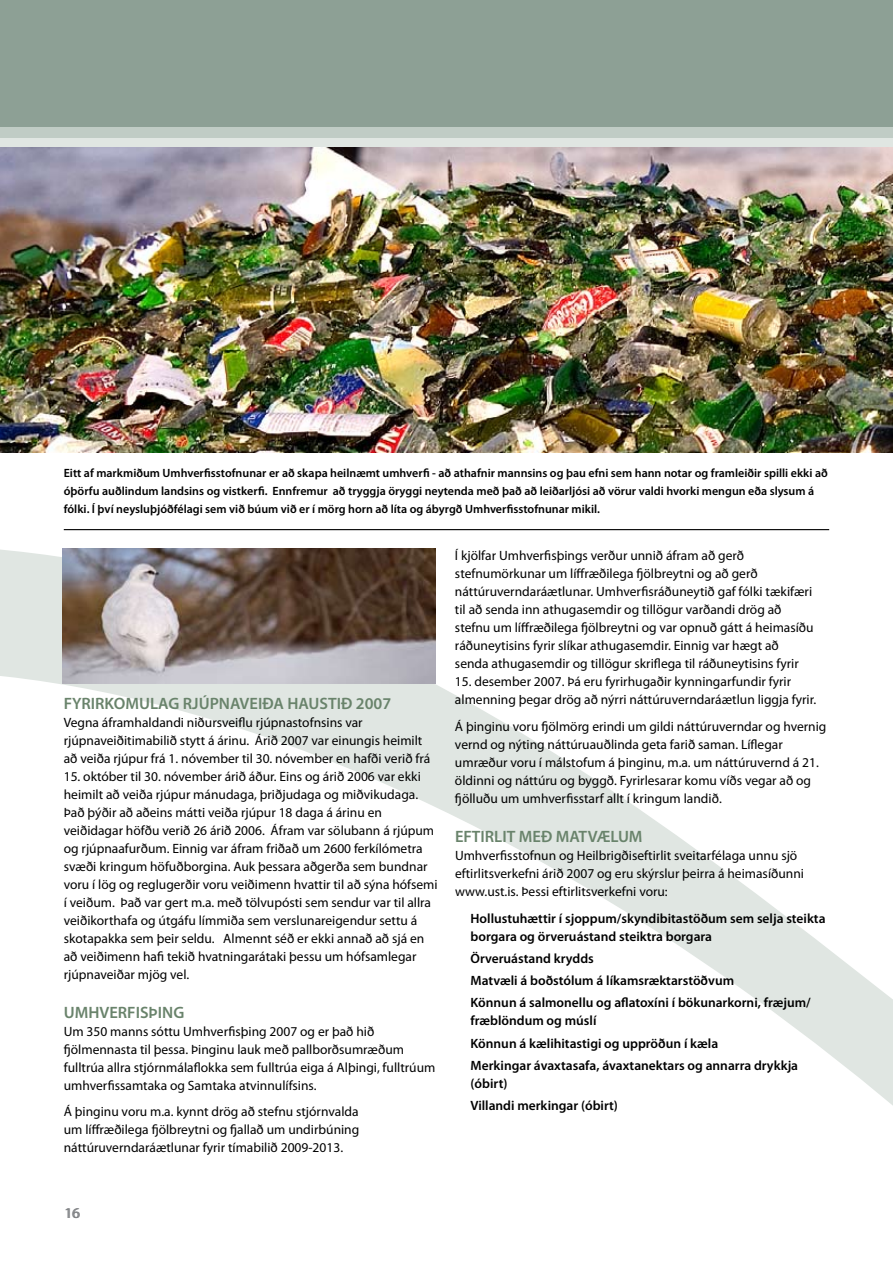
<style>
.page{position:relative;width:893px;height:1263px;background:#fff}
.page>*{position:absolute;margin:0;border:0;box-sizing:border-box;transform-origin:0 0}
.t1{font:600 16.5px "Myriad Pro";color:#69836b}
.t2{font:15px "Myriad Pro";color:#808285}
.t3{font:13.5px/18px "Myriad Pro";color:#000}
.t4{font:600 13.5px/22.2px "Myriad Pro";color:#000}
.t5{font:600 12px/18px "Myriad Pro";color:#000}
</style>
<div class="page">
<svg style="left:0;top:548px;width:893px;height:558px"></svg>
<div style="left:0;top:0;width:893px;height:128px;background:#8da095"></div>
<div style="left:0;top:128px;width:893px;height:10px;background:#c0ccc5"></div>
<div style="left:0;top:138px;width:893px;height:11px;background:#e0e6e2"></div>
<img style="left:0;top:148px;width:893px;height:305px">
<hr style="left:64px;top:529px;width:765px;height:1px;background:#000">
<img style="left:63px;top:548px;width:372px;height:135px">
<p class="t5" style="left:64px;top:464px;width:766px">Eitt af markmiðum Umhverfisstofnunar er að skapa heilnæmt umhverfi - að athafnir mannsins og þau efni sem hann notar og framleiðir spilli ekki að óþörfu auðlindum landsins og vistkerfi. Ennfremur að tryggja öryggi neytenda með það að leiðarljósi að vörur valdi hvorki mengun eða slysum á fólki. Í því neysluþjóðfélagi sem við búum við er í mörg horn að líta og ábyrgð Umhverfisstofnunar mikil.</p>
<p class="t1" style="left:64px;top:692px;width:329px">FYRIRKOMULAG RJÚPNAVEIÐA HAUSTIÐ 2007</p>
<p class="t3" style="left:64px;top:713px;width:368px">Vegna áframhaldandi niðursveiflu rjúpnastofnsins var rjúpnaveiðitimabilið stytt á árinu. Árið 2007 var einungis heimilt að veiða rjúpur frá 1. nóvember til 30. nóvember en hafði verið frá</p>
<p class="t3" style="left:64px;top:767px;width:375px">15. október til 30. nóvember árið áður. Eins og árið 2006 var ekki heimilt að veiða rjúpur mánudaga, þriðjudaga og miðvikudaga.<br>Það þýðir að aðeins mátti veiða rjúpur 18 daga á árinu en veiðidagar höfðu verið 26 árið 2006. Áfram var sölubann á rjúpum og rjúpnaafurðum. Einnig var áfram friðað um 2600 ferkílómetra svæði kringum höfuðborgina. Auk þessara aðgerða sem bundnar voru í lög og reglugerðir voru veiðimenn hvattir til að sýna hófsemi í veiðum. Það var gert m.a. með tölvupósti sem sendur var til allra veiðikorthafa og útgáfu límmiða sem verslunareigendur settu á skotapakka sem þeir seldu. Almennt séð er ekki annað að sjá en að veiðimenn hafi tekið hvatningarátaki þessu um hófsamlegar rjúpnaveiðar mjög vel.</p>
<p class="t1" style="left:64px;top:1002px;width:122px">UMHVERFISÞING</p>
<p class="t3" style="left:64px;top:1022px;width:373px">Um 350 manns sóttu Umhverfisþing 2007 og er það hið fjölmennasta til þessa. Þinginu lauk með pallborðsumræðum fulltrúa allra stjórnmálaflokka sem fulltrúa eiga á Alþingi, fulltrúum umhverfissamtaka og Samtaka atvinnulífsins.</p>
<p class="t3" style="left:64px;top:1102px;width:297px;text-align:justify">Á þinginu voru m.a. kynnt drög að stefnu stjórnvalda um líffræðilega fjölbreytni og fjallað um undirbúning náttúruverndaráætlunar fyrir tímabilið 2009-2013.</p>
<p class="t3" style="left:455px;top:546px;width:360px">Í kjölfar Umhverfisþings verður unnið áfram að gerð stefnumörkunar um líffræðilega fjölbreytni og að gerð náttúruverndaráætlunar. Umhverfisráðuneytið gaf fólki tækifæri til að senda inn athugasemdir og tillögur varðandi drög að stefnu um líffræðilega fjölbreytni og var opnuð gátt á heimasíðu ráðuneytisins fyrir slíkar athugasemdir. Einnig var hægt að senda athugasemdir og tillögur skriflega til ráðuneytisins fyrir</p>
<p class="t3" style="left:455px;top:672px;width:363px">15. desember 2007. Þá eru fyrirhugaðir kynningarfundir fyrir almenning þegar drög að nýrri náttúruverndaráætlun liggja fyrir.</p>
<p class="t3" style="left:455px;top:717px;width:373px">Á þinginu voru fjölmörg erindi um gildi náttúruverndar og hvernig vernd og nýting náttúruauðlinda geta farið saman. Líflegar umræður voru í málstofum á þinginu, m.a. um náttúruvernd á 21. öldinni og náttúru og byggð. Fyrirlesarar komu víðs vegar að og fjölluðu um umhverfisstarf allt í kringum landið.</p>
<p class="t1" style="left:455px;top:826px;width:189px">EFTIRLIT MEÐ MATVÆLUM</p>
<p class="t3" style="left:455px;top:846px;width:351px">Umhverfisstofnun og Heilbrigðiseftirlit sveitarfélaga unnu sjö eftirlitsverkefni árið 2007 og eru skýrslur þeirra á heimasíðunni www.ust.is. Þessi eftirlitsverkefni voru:</p>
<p class="t4" style="left:470px;top:909px;width:356px;line-height:18px">Hollustuhættir í sjoppum/skyndibitastöðum sem selja steikta borgara og örveruástand steiktra borgara</p>
<p class="t4" style="left:470px;top:947px;width:342px">Örveruástand krydds<br>Matvæli á boðstólum á líkamsræktarstöðvum<br>Könnun á salmonellu og aflatoxíni í bökunarkorni, fræjum/</p>
<p class="t4" style="left:470px;top:1009px;width:329px">fræblöndum og múslí<br>Könnun á kælihitastigi og uppröðun í kæla<br>Merkingar ávaxtasafa, ávaxtanektars og annarra drykkja</p>
<p class="t4" style="left:470px;top:1072px;width:149px">(óbirt)<br>Villandi merkingar (óbirt)</p>
<p class="t2" style="left:65px;top:1204px;width:17px">16</p>
</div>
